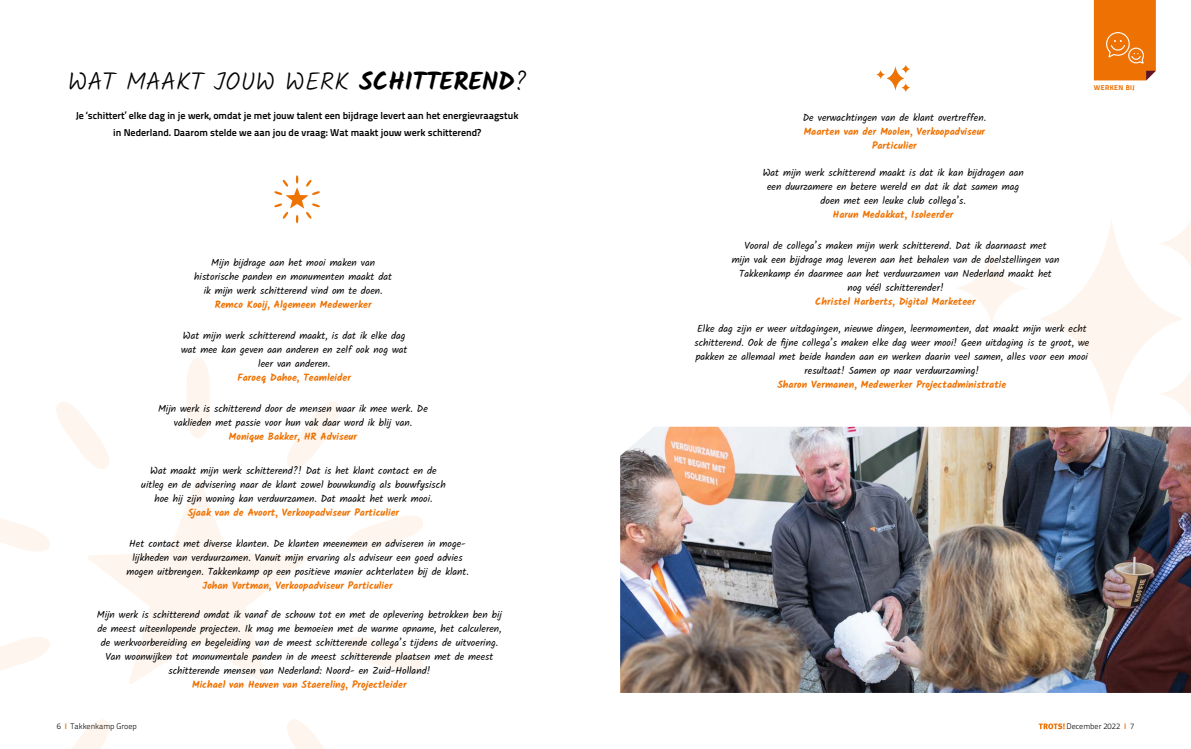
<style>
.page{position:relative;width:1191px;height:749px;background:#fff}
.page>*{position:absolute;margin:0;border:0;box-sizing:border-box;transform-origin:0 0}
.t1{font:300 25px "Kalam";color:#000}
.t2{font:10px/14px "Kalam";color:#000;text-align:center}
.t3{font:700 10px/14px "Kalam";color:#ee7203;text-align:center}
.t4{font:700 10px/17px "Titillium Text 22 L";color:#000;text-align:center}
.t5{font:300 8px "Titillium Text 22 L";color:#000}
.t6{font:800 7px "Titillium Text 22 L";letter-spacing:.05em;color:#ee7203}
.s1{font-weight:700}
.s2{font-weight:700;color:#ee7203}
</style>
<div class="page">
<svg style="left:1038px;top:723px;width:26px;height:6px"></svg>
<img style="left:620px;top:426px;width:571px;height:266px">
<svg style="left:274px;top:175px;width:46px;height:48px"></svg>
<svg style="left:187px;top:358px;width:23px;height:80px"></svg>
<svg style="left:56px;top:402px;width:53px;height:67px"></svg>
<svg style="left:0;top:518px;width:50px;height:34px"></svg>
<svg style="left:0;top:637px;width:50px;height:34px"></svg>
<svg style="left:73px;top:720px;width:36px;height:28px"></svg>
<svg style="left:287px;top:720px;width:37px;height:28px"></svg>
<svg style="left:346px;top:637px;width:77px;height:36px"></svg>
<svg style="left:346px;top:516px;width:77px;height:36px"></svg>
<svg style="left:287px;top:402px;width:53px;height:67px"></svg>
<svg style="left:88px;top:479px;width:221px;height:205px"></svg>
<svg style="left:876px;top:65px;width:34px;height:27px"></svg>
<svg style="left:957px;top:254px;width:69px;height:69px"></svg>
<svg style="left:1039px;top:220px;width:152px;height:210px"></svg>
<svg style="left:1093px;top:0;width:62px;height:80px;background:#ed7911"></svg>
<h1 class="t1" style="left:68px;top:64px;width:460px">WAT MAAKT JOUW WERK <span class="s1">SCHITTEREND</span>?</h1>
<p class="t4" style="left:76px;top:106px;width:444px">Je ‘schittert’ elke dag in je werk, omdat je met jouw talent een bijdrage levert aan het energievraagstuk in Nederland. Daarom stelde we aan jou de vraag: Wat maakt jouw werk schitterend?</p>
<p class="t2" style="left:194px;top:256px;width:199px">Mijn bijdrage aan het mooi maken van historische panden en monumenten maakt dat ik mijn werk schitterend vind om te doen.</p>
<p class="t3" style="left:215px;top:298px;width:158px">Remco Kooij, Algemeen Medewerker</p>
<p class="t2" style="left:181px;top:329px;width:228px">Wat mijn werk schitterend maakt, is dat ik elke dag wat mee kan geven aan anderen en zelf ook nog wat leer van anderen.</p>
<p class="t3" style="left:237px;top:370px;width:115px">Faroeq Dahoe, Teamleider</p>
<p class="t2" style="left:158px;top:402px;width:271px">Mijn werk is schitterend door de mensen waar ik mee werk. De vaklieden met passie voor hun vak daar word ik blij van.</p>
<p class="t3" style="left:229px;top:429px;width:130px">Monique Bakker, HR Adviseur</p>
<p class="t2" style="left:141px;top:464px;width:306px">Wat maakt mijn werk schitterend?! Dat is het klant contact en de uitleg en de advisering naar de klant zowel bouwkundig als bouwfysisch hoe hij zijn woning kan verduurzamen. Dat maakt het werk mooi.</p>
<p class="t3" style="left:188px;top:505px;width:213px">Sjaak van de Avoort, Verkoopadviseur Particulier</p>
<p class="t2" style="left:126px;top:537px;width:344px">Het contact met diverse klanten. De klanten meenemen en adviseren in moge&shy;lijkheden van verduurzamen. Vanuit mijn ervaring als adviseur een goed advies mogen uitbrengen. Takkenkamp op een positieve manier achterlaten bij de klant.</p>
<p class="t3" style="left:202px;top:578px;width:192px">Johan Vortman, Verkoopadviseur Particulier</p>
<p class="t2" style="left:97px;top:607px;width:407px">Mijn werk is schitterend omdat ik vanaf de schouw tot en met de oplevering betrokken ben bij de meest uiteenlopende projecten. Ik mag me bemoeien met de warme opname, het calculeren, de werkvoorbereiding en begeleiding van de meest schitterende collega’s tijdens de uitvoering.<br>Van woonwijken tot monumentale panden in de meest schitterende plaatsen met de meest schitterende mensen van Nederland: Noord- en Zuid-Holland!</p>
<p class="t3" style="left:192px;top:677px;width:216px">Michael van Heuven van Staereling, Projectleider</p>
<p class="t2" style="left:803px;top:112px;width:185px">De verwachtingen van de klant overtreffen.</p>
<p class="t3" style="left:803px;top:125px;width:183px">Maarten van der Moolen, Verkoopadviseur<br>Particulier</p>
<p class="t2" style="left:762px;top:167px;width:263px">Wat mijn werk schitterend maakt is dat ik kan bijdragen aan een duurzamere en betere wereld en dat ik dat samen mag doen met een leuke club collega’s.</p>
<p class="t3" style="left:833px;top:208px;width:122px">Harun Medakkat, Isoleerder</p>
<p class="t2" style="left:731px;top:239px;width:329px">Vooral de collega’s maken mijn werk schitterend. Dat ik daarnaast met<br>mijn vak een bijdrage mag leveren aan het behalen van de doelstellingen van Takkenkamp én daarmee aan het verduurzamen van Nederland maakt het nog véél schitterender!</p>
<p class="t3" style="left:815px;top:295px;width:162px">Christel Harberts, Digital Marketeer</p>
<p class="t6" style="left:1093px;top:82px;width:42px">WERKEN BIJ</p>
<p class="t2" style="left:694px;top:322px;width:396px">Elke dag zijn er weer uitdagingen, nieuwe dingen, leermomenten, dat maakt mijn werk echt schitterend. Ook de fijne collega’s maken elke dag weer mooi! Geen uitdaging is te groot, we pakken ze allemaal met beide handen aan en werken daarin veel samen, alles voor een mooi resultaat! Samen op naar verduurzaming!</p>
<p class="t3" style="left:777px;top:377px;width:230px">Sharon Vermanen, Medewerker Projectadministratie</p>
<p class="t5" style="left:57px;top:720px;width:82px">6 <span class="s2">I</span> Takkenkamp Groep</p>
<p class="t5" style="left:1066px;top:720px;width:69px">December 2022 <span class="s2">I</span> 7</p>
</div>
